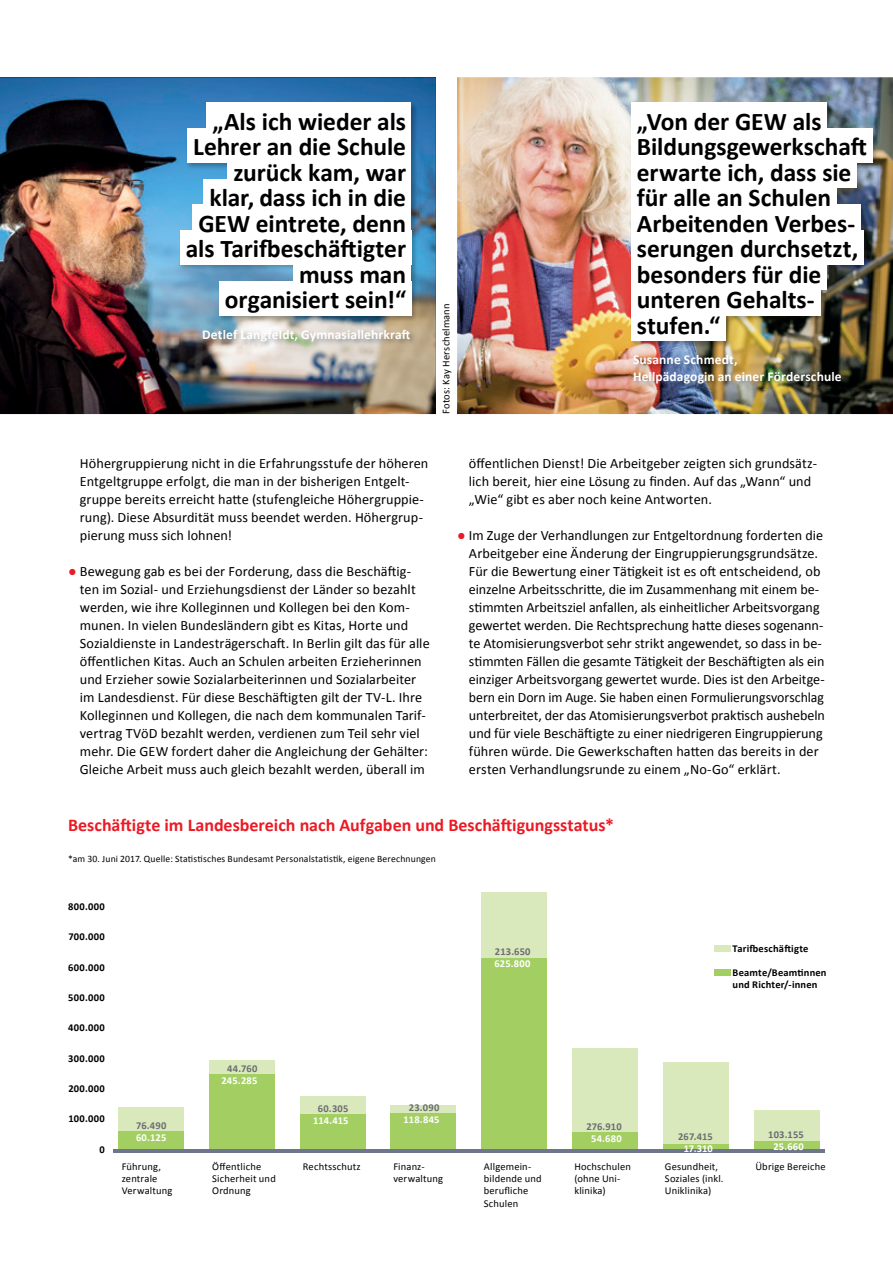
<style>
.page{position:relative;width:893px;height:1263px;background:#fff}
.page>*{position:absolute;margin:0;border:0;box-sizing:border-box;transform-origin:0 0}
.t1{font:700 25.5px/25.5px "Calibri";letter-spacing:-.005em;color:#000;text-align:right}
.t2{font:700 18px "Calibri";color:#ec1a24}
.t3{font:14.25px/18px "Calibri";letter-spacing:.005em;color:#000}
.t4{font:700 13.5px/16.5px "Calibri";letter-spacing:.01em;color:#fff}
.t5{font:10.5px/12px "Calibri";letter-spacing:.015em;color:#000}
.t6{font:700 10.5px/12px "Calibri";letter-spacing:.02em;color:#000}
.t7{font:700 10.5px "Calibri";letter-spacing:.015em;color:#6b6e71}
.t8{font:700 10.5px "Calibri";letter-spacing:.015em;color:#fff}
.t9{font:9.75px "Calibri";letter-spacing:.02em;color:#000}
.s1{color:#ec1a24}
</style>
<div class="page">
<img style="left:0;top:77px;width:436px;height:337px">
<img style="left:457px;top:77px;width:436px;height:337px">
<div style="left:118px;top:1107px;width:66px;height:24px;background:#d9e9bc"></div>
<div style="left:209px;top:1061px;width:65px;height:13px;background:#d9e9bc"></div>
<div style="left:300px;top:1096px;width:65px;height:18px;background:#d9e9bc"></div>
<div style="left:391px;top:1106px;width:65px;height:7px;background:#d9e9bc"></div>
<div style="left:481px;top:893px;width:66px;height:65px;background:#d9e9bc"></div>
<div style="left:572px;top:1048px;width:66px;height:84px;background:#d9e9bc"></div>
<div style="left:663px;top:1062px;width:65px;height:82px;background:#d9e9bc"></div>
<div style="left:754px;top:1110px;width:65px;height:31px;background:#d9e9bc"></div>
<div style="left:118px;top:1131px;width:66px;height:18px;background:#a3cf62"></div>
<div style="left:209px;top:1074px;width:65px;height:75px;background:#a3cf62"></div>
<div style="left:300px;top:1114px;width:65px;height:35px;background:#a3cf62"></div>
<div style="left:391px;top:1113px;width:65px;height:36px;background:#a3cf62"></div>
<div style="left:481px;top:958px;width:66px;height:191px;background:#a3cf62"></div>
<div style="left:572px;top:1132px;width:66px;height:17px;background:#a3cf62"></div>
<div style="left:663px;top:1144px;width:65px;height:5px;background:#a3cf62"></div>
<div style="left:754px;top:1141px;width:65px;height:8px;background:#a3cf62"></div>
<hr style="left:114px;top:1149px;width:711px;height:3px;background:#6e768b">
<img style="left:179px;top:101px;width:240px;height:246px">
<div style="left:207px;top:102px;width:204px;height:35px;background:#fff"></div>
<div style="left:187px;top:128px;width:224px;height:35px;background:#fff"></div>
<div style="left:228px;top:153px;width:183px;height:35px;background:#fff"></div>
<div style="left:204px;top:179px;width:207px;height:35px;background:#fff"></div>
<div style="left:193px;top:204px;width:218px;height:35px;background:#fff"></div>
<div style="left:180px;top:230px;width:231px;height:35px;background:#fff"></div>
<div style="left:293px;top:255px;width:118px;height:35px;background:#fff"></div>
<div style="left:219px;top:281px;width:192px;height:35px;background:#fff"></div>
<img style="left:630px;top:101px;width:250px;height:288px">
<div style="left:631px;top:102px;width:196px;height:35px;background:#fff"></div>
<div style="left:631px;top:128px;width:241px;height:35px;background:#fff"></div>
<div style="left:631px;top:153px;width:225px;height:35px;background:#fff"></div>
<div style="left:631px;top:179px;width:205px;height:35px;background:#fff"></div>
<div style="left:631px;top:204px;width:229px;height:35px;background:#fff"></div>
<div style="left:631px;top:230px;width:232px;height:35px;background:#fff"></div>
<div style="left:631px;top:255px;width:195px;height:35px;background:#fff"></div>
<div style="left:631px;top:281px;width:189px;height:35px;background:#fff"></div>
<div style="left:631px;top:306px;width:94px;height:35px;background:#fff"></div>
<div style="left:714px;top:945px;width:16px;height:6px;background:#d9e9bc"></div>
<div style="left:714px;top:969px;width:16px;height:6px;background:#a3cf62"></div>
<h1 class="t1" style="left:186px;top:109px;width:222px">„Als ich wieder als<br>Lehrer an die Schule zurück kam, war klar, dass ich in die<br>GEW eintrete, denn als Tarifbeschäftigter muss man organisiert sein!“</h1>
<p class="t4" style="left:202px;top:326px;width:210px">Detlef Langfeldt, Gymnasiallehrkraft</p>
<p class="t5" style="left:440px;top:414px;width:112px;rotate:-90deg">Fotos: Kay Herschelmann</p>
<h1 class="t1" style="left:637px;top:109px;width:232px;text-align:left">„Von der GEW als<br>Bildungsgewerkschaft erwarte ich, dass sie für alle an Schulen<br>Arbeitenden Verbes&shy;serungen durchsetzt, besonders für die unteren Gehalts&shy;stufen.“</h1>
<p class="t4" style="left:633px;top:352px;width:210px">Susanne Schmedt,<br>Heilpädagogin an einer Förderschule</p>
<p class="t3" style="left:80px;top:454px;width:350px">Höhergruppierung nicht in die Erfahrungsstufe der höheren Entgeltgruppe erfolgt, die man in der bisherigen Entgelt&shy;gruppe bereits erreicht hatte (stufengleiche Höhergruppie&shy;rung). Diese Absurdität muss beendet werden. Höhergrup&shy;pierung muss sich lohnen!</p>
<p class="t3" style="left:80px;top:562px;width:351px;text-indent:-12px"><span class="s1">●</span> Bewegung gab es bei der Forderung, dass die Beschäftig&shy;ten im Sozial- und Erziehungsdienst der Länder so bezahlt werden, wie ihre Kolleginnen und Kollegen bei den Kom&shy;munen. In vielen Bundesländern gibt es Kitas, Horte und Sozialdienste in Landesträgerschaft. In Berlin gilt das für alle öffentlichen Kitas. Auch an Schulen arbeiten Erzieherinnen und Erzieher sowie Sozialarbeiterinnen und Sozialarbeiter im Landesdienst. Für diese Beschäftigten gilt der TV-L. Ihre Kolleginnen und Kollegen, die nach dem kommunalen Tarif&shy;vertrag TVöD bezahlt werden, verdienen zum Teil sehr viel mehr. Die GEW fordert daher die Angleichung der Gehälter:<br>Gleiche Arbeit muss auch gleich bezahlt werden, überall im</p>
<p class="t3" style="left:469px;top:454px;width:350px">öffentlichen Dienst! Die Arbeitgeber zeigten sich grundsätz&shy;lich bereit, hier eine Lösung zu finden. Auf das „Wann“ und „Wie“ gibt es aber noch keine Antworten.</p>
<p class="t3" style="left:469px;top:526px;width:357px;text-indent:-12px"><span class="s1">●</span> Im Zuge der Verhandlungen zur Entgeltordnung forderten die Arbeitgeber eine Änderung der Eingruppierungsgrundsätze.<br>Für die Bewertung einer Tätigkeit ist es oft entscheidend, ob einzelne Arbeitsschritte, die im Zusammenhang mit einem be&shy;stimmten Arbeitsziel anfallen, als einheitlicher Arbeitsvorgang gewertet werden. Die Rechtsprechung hatte dieses sogenann&shy;te Atomisierungsverbot sehr strikt angewendet, so dass in be&shy;stimmten Fällen die gesamte Tätigkeit der Beschäftigten als ein einziger Arbeitsvorgang gewertet wurde. Dies ist den Arbeitge&shy;bern ein Dorn im Auge. Sie haben einen Formulierungsvorschlag unterbreitet, der das Atomisierungsverbot praktisch aushebeln und für viele Beschäftigte zu einer niedrigeren Eingruppierung führen würde. Die Gewerkschaften hatten das bereits in der ersten Verhandlungsrunde zu einem „No-Go“ erklärt.</p>
<p class="t2" style="left:68px;top:813px;width:548px">Beschäftigte im Landesbereich nach Aufgaben und Beschäftigungsstatus*</p>
<p class="t9" style="left:68px;top:853px;width:369px">* am 30. Juni 2017. Quelle: Statistisches Bundesamt Personalstatistik, eigene Berechnungen</p>
<p class="t6" style="left:68px;top:900px;width:38px">800.000</p>
<p class="t6" style="left:68px;top:931px;width:38px">700.000</p>
<p class="t6" style="left:68px;top:961px;width:38px">600.000</p>
<p class="t6" style="left:68px;top:991px;width:38px">500.000</p>
<p class="t6" style="left:68px;top:1022px;width:38px">400.000</p>
<p class="t6" style="left:68px;top:1052px;width:38px">300.000</p>
<p class="t6" style="left:68px;top:1082px;width:38px">200.000</p>
<p class="t6" style="left:68px;top:1113px;width:38px">100.000</p>
<p class="t6" style="left:99px;top:1143px;width:7px">0</p>
<p class="t7" style="left:495px;top:944px;width:37px">213.650</p>
<p class="t8" style="left:494px;top:956px;width:38px">625.800</p>
<p class="t7" style="left:227px;top:1062px;width:32px">44.760</p>
<p class="t8" style="left:221px;top:1074px;width:37px">245.285</p>
<p class="t7" style="left:409px;top:1101px;width:32px">23.090</p>
<p class="t8" style="left:403px;top:1113px;width:38px">118.845</p>
<p class="t7" style="left:318px;top:1101px;width:32px">60.305</p>
<p class="t8" style="left:313px;top:1113px;width:37px">114.415</p>
<p class="t7" style="left:136px;top:1118px;width:32px">76.490</p>
<p class="t8" style="left:136px;top:1130px;width:32px">60.125</p>
<p class="t7" style="left:586px;top:1119px;width:37px">276.910</p>
<p class="t8" style="left:591px;top:1131px;width:32px">54.680</p>
<p class="t7" style="left:678px;top:1130px;width:36px">267.415</p>
<p class="t8" style="left:684px;top:1142px;width:31px">17.310</p>
<p class="t6" style="left:733px;top:942px;width:77px">Tarifbeschäftigte</p>
<p class="t6" style="left:733px;top:966px;width:95px">Beamte/Beamtinnen und Richter/-innen</p>
<p class="t7" style="left:768px;top:1128px;width:37px">103.155</p>
<p class="t8" style="left:773px;top:1140px;width:32px">25.660</p>
<p class="t5" style="left:122px;top:1161px;width:52px">Führung, zentrale<br>Verwaltung</p>
<p class="t5" style="left:212px;top:1161px;width:65px">Öffentliche<br>Sicherheit und<br>Ordnung</p>
<p class="t5" style="left:303px;top:1161px;width:59px">Rechtsschutz</p>
<p class="t5" style="left:393px;top:1161px;width:51px">Finanz&shy;verwaltung</p>
<p class="t5" style="left:484px;top:1161px;width:59px">Allgemein&shy;bildende und berufliche<br>Schulen</p>
<p class="t5" style="left:574px;top:1161px;width:58px">Hochschulen (ohne Uni&shy;klinika)</p>
<p class="t5" style="left:665px;top:1161px;width:60px">Gesundheit,<br>Soziales (inkl.<br>Uniklinika)</p>
<p class="t5" style="left:755px;top:1161px;width:72px">Übrige Bereiche</p>
</div>
